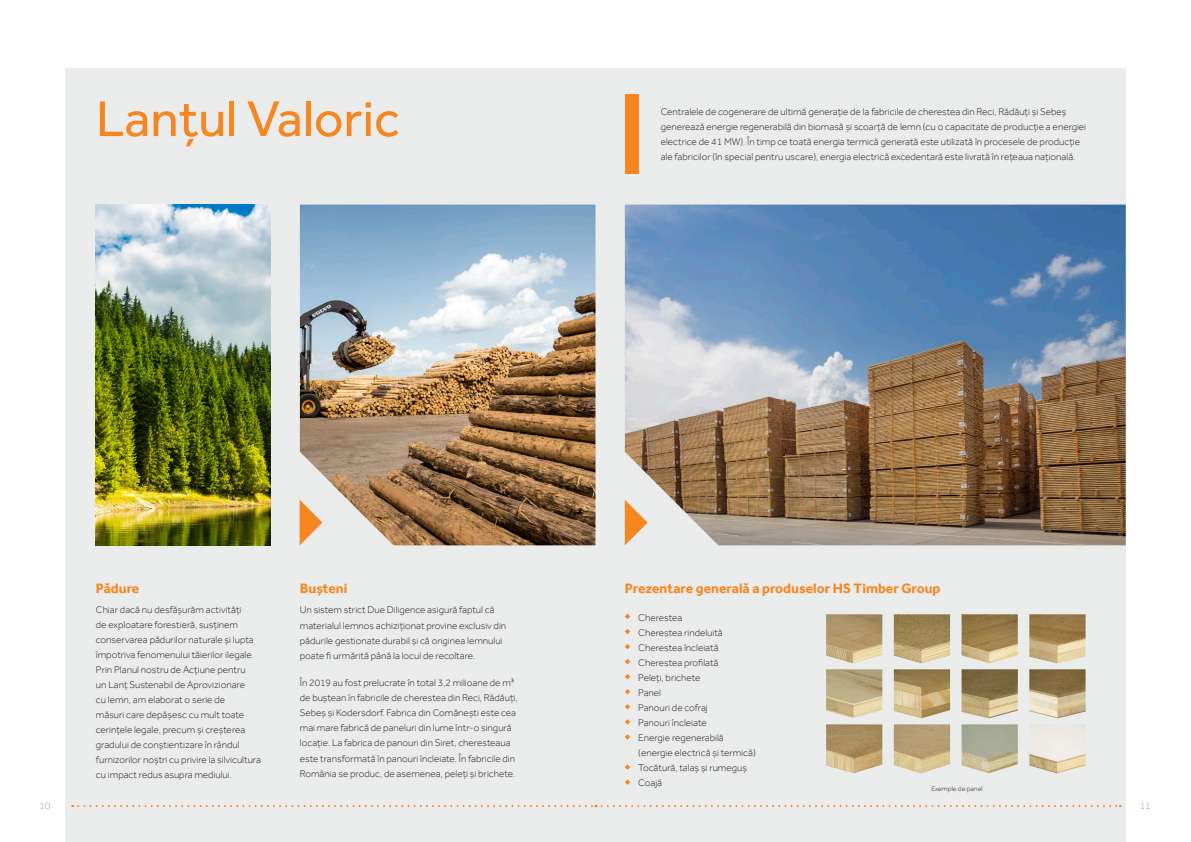
<style>
.page{position:relative;width:1191px;height:842px;background:#fff}
.page>*{position:absolute;margin:0;border:0;box-sizing:border-box;transform-origin:0 0}
.Titlu{font:52px "Effra";color:#f6861f}
.Subtitlu{font:700 14px "Effra";color:#f6861f}
.t1{font:300 10px/15px "Effra";color:#231f20}
.t2{font:300 10px "Effra";color:#97999c}
.t3{font:300 7px "Effra";color:#231f20}
</style>
<div class="page">
<div style="left:65px;top:68px;width:1060px;height:774px;background:#eaebeb"></div>
<svg style="left:72px;top:805px;width:1048px;height:2px"></svg>
<img style="left:96px;top:205px;width:174px;height:340px">
<img style="left:300px;top:205px;width:295px;height:340px">
<img style="left:625px;top:205px;width:500px;height:340px">
<svg style="left:625px;top:614px;width:5px;height:5px"></svg>
<svg style="left:625px;top:629px;width:5px;height:5px"></svg>
<svg style="left:625px;top:644px;width:5px;height:5px"></svg>
<svg style="left:625px;top:659px;width:5px;height:5px"></svg>
<svg style="left:625px;top:674px;width:5px;height:5px"></svg>
<svg style="left:625px;top:689px;width:5px;height:5px"></svg>
<svg style="left:625px;top:704px;width:5px;height:5px"></svg>
<svg style="left:625px;top:719px;width:5px;height:6px"></svg>
<svg style="left:625px;top:734px;width:5px;height:6px"></svg>
<svg style="left:625px;top:764px;width:5px;height:6px"></svg>
<svg style="left:300px;top:500px;width:22px;height:45px"></svg>
<svg style="left:625px;top:500px;width:22px;height:45px"></svg>
<img style="left:894px;top:614px;width:56px;height:49px">
<img style="left:894px;top:669px;width:56px;height:49px">
<img style="left:894px;top:724px;width:56px;height:49px">
<img style="left:826px;top:614px;width:56px;height:49px">
<img style="left:826px;top:669px;width:56px;height:49px">
<img style="left:826px;top:724px;width:56px;height:49px">
<img style="left:961px;top:614px;width:56px;height:49px">
<img style="left:961px;top:669px;width:56px;height:49px">
<img style="left:961px;top:724px;width:56px;height:49px">
<img style="left:1029px;top:614px;width:56px;height:49px">
<img style="left:1029px;top:669px;width:56px;height:49px">
<img style="left:1029px;top:724px;width:56px;height:49px">
<div style="left:625px;top:94px;width:13px;height:80px;background:#f6861f"></div>
<svg style="left:625px;top:779px;width:5px;height:6px"></svg>
<p class="Titlu" style="left:96px;top:88px;width:305px">Lanțul Valoric</p>
<p class="t1" style="left:660px;top:104px;width:427px">Centralele de cogenerare de ultimă generație de la fabricile de cherestea din Reci, Rădăuți și Sebeș generează energie regenerabilă din biomasă și scoarță de lemn (cu o capacitate de producție a energiei electrice de 41 MW). În timp ce toată energia termică generată este utilizată în procesele de producție ale fabricilor (în special pentru uscare), energia electrică excedentară este livrată în rețeaua națională.</p>
<p class="Subtitlu" style="left:96px;top:580px;width:45px">Pădure</p>
<p class="Subtitlu" style="left:300px;top:580px;width:49px">Bușteni</p>
<p class="Subtitlu" style="left:625px;top:580px;width:317px">Prezentare generală a produselor HS Timber Group</p>
<p class="t1" style="left:96px;top:602px;width:166px">Chiar dacă nu desfășurăm activități<br>de exploatare forestieră, susținem conservarea pădurilor naturale și lupta împotriva fenomenului tăierilor ilegale.<br>Prin Planul nostru de Acțiune pentru<br>un Lanț Sustenabil de Aprovizionare<br>cu lemn, am elaborat o serie de<br>măsuri care depășesc cu mult toate cerințele legale, precum și creșterea gradului de conștientizare în rândul furnizorilor noștri cu privire la silvicultura cu impact redus asupra mediului.</p>
<p class="t1" style="left:638px;top:610px;width:119px">Cherestea<br>Cherestea rindeluită<br>Cherestea încleiată<br>Cherestea profilată<br>Peleți, brichete<br>Panel<br>Panouri de cofraj<br>Panouri încleiate<br>Energie regenerabilă (energie electrică și termică)<br>Tocătură, talaș și rumeguș<br>Coajă</p>
<p class="t1" style="left:300px;top:602px;width:208px">Un sistem strict Due Diligence asigură faptul că materialul lemnos achiziționat provine exclusiv din pădurile gestionate durabil și că originea lemnului poate fi urmărită până la locul de recoltare.</p>
<p class="t1" style="left:300px;top:674px;width:219px">În 2019 au fost prelucrate în total 3,2 milioane de m³ de buștean în fabricile de cherestea din Reci, Rădăuți, Sebeș și Kodersdorf. Fabrica din Comănești este cea mai mare fabrică de paneluri din lume într-o singură locație. La fabrica de panouri din Siret, cheresteaua este transformată în panouri încleiate. În fabricile din România se produc, de asemenea, peleți și brichete.</p>
<p class="t3" style="left:931px;top:784px;width:53px">Exemple de panel</p>
<p class="t2" style="left:39px;top:800px;width:12px">10</p>
<p class="t2" style="left:1139px;top:800px;width:12px">11</p>
</div>
